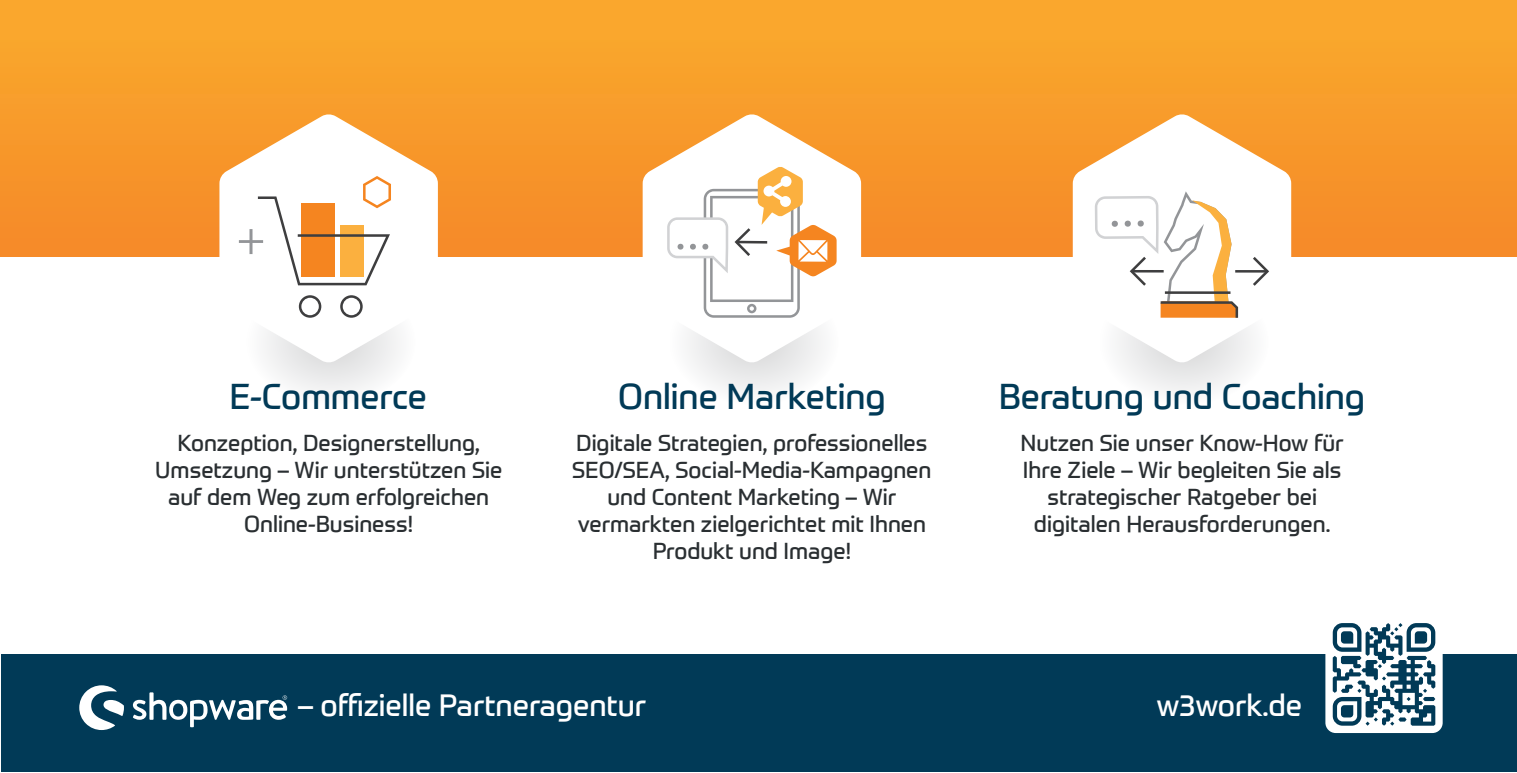
<style>
.page{position:relative;width:1517px;height:773px;background:#fff}
.page>*{position:absolute;margin:0;border:0;box-sizing:border-box;transform-origin:0 0}
.t1{font:35px "Prometo";color:#013a57}
.t2{font:30px "Prometo";color:#fff}
.t3{font:22.5px/27px "Prometo";color:#2a2f32;text-align:center}
</style>
<div class="page">
<div style="left:0;top:1px;width:1517px;height:255px;background:linear-gradient(to bottom,#faaa2d,#f58928)"></div>
<svg style="left:247px;top:279px;width:168px;height:125px"></svg>
<svg style="left:219px;top:114px;width:219px;height:249px"></svg>
<svg style="left:299px;top:295px;width:22px;height:23px"></svg>
<svg style="left:340px;top:295px;width:23px;height:23px"></svg>
<svg style="left:239px;top:176px;width:152px;height:109px"></svg>
<svg style="left:670px;top:279px;width:168px;height:125px"></svg>
<svg style="left:642px;top:114px;width:219px;height:249px"></svg>
<svg style="left:667px;top:166px;width:169px;height:152px"></svg>
<svg style="left:1100px;top:279px;width:168px;height:125px"></svg>
<svg style="left:1072px;top:114px;width:219px;height:249px"></svg>
<hr style="left:1235px;top:270px;width:32px;height:2px;background:#3e3e3f">
<svg style="left:1253px;top:257px;width:16px;height:29px"></svg>
<svg style="left:1094px;top:191px;width:144px;height:127px"></svg>
<div style="left:1px;top:654px;width:1516px;height:118px;background:#013a57"></div>
<div style="left:1325px;top:615px;width:117px;height:118px;background:#fff;border-radius:10px"></div>
<svg style="left:1332px;top:623px;width:103px;height:102px"></svg>
<svg style="left:79px;top:685px;width:45px;height:45px"></svg>
<svg style="left:133px;top:692px;width:154px;height:35px"></svg>
<h1 class="t1" style="left:229px;top:375px;width:199px">E-Commerce</h1>
<p class="t3" style="left:155px;top:429px;width:348px">Konzeption, Designerstellung,<br>Umsetzung – Wir unterstützen Sie auf dem Weg zum erfolgreichen<br>Online-Business!</p>
<h1 class="t1" style="left:618px;top:375px;width:269px">Online Marketing</h1>
<p class="t3" style="left:572px;top:429px;width:361px">Digitale Strategien, professionelles<br>SEO/SEA, Social-Media-Kampagnen und Content Marketing – Wir vermarkten zielgerichtet mit Ihnen<br>Produkt und Image!</p>
<h1 class="t1" style="left:998px;top:375px;width:368px">Beratung und Coaching</h1>
<p class="t3" style="left:1020px;top:429px;width:325px">Nutzen Sie unser Know-How für<br>Ihre Ziele – Wir begleiten Sie als strategischer Ratgeber bei digitalen Herausforderungen.</p>
<h2 class="t2" style="left:298px;top:687px;width:350px">– offizielle Partneragentur</h2>
<h2 class="t2" style="left:1156px;top:687px;width:147px">w3work.de</h2>
</div>
